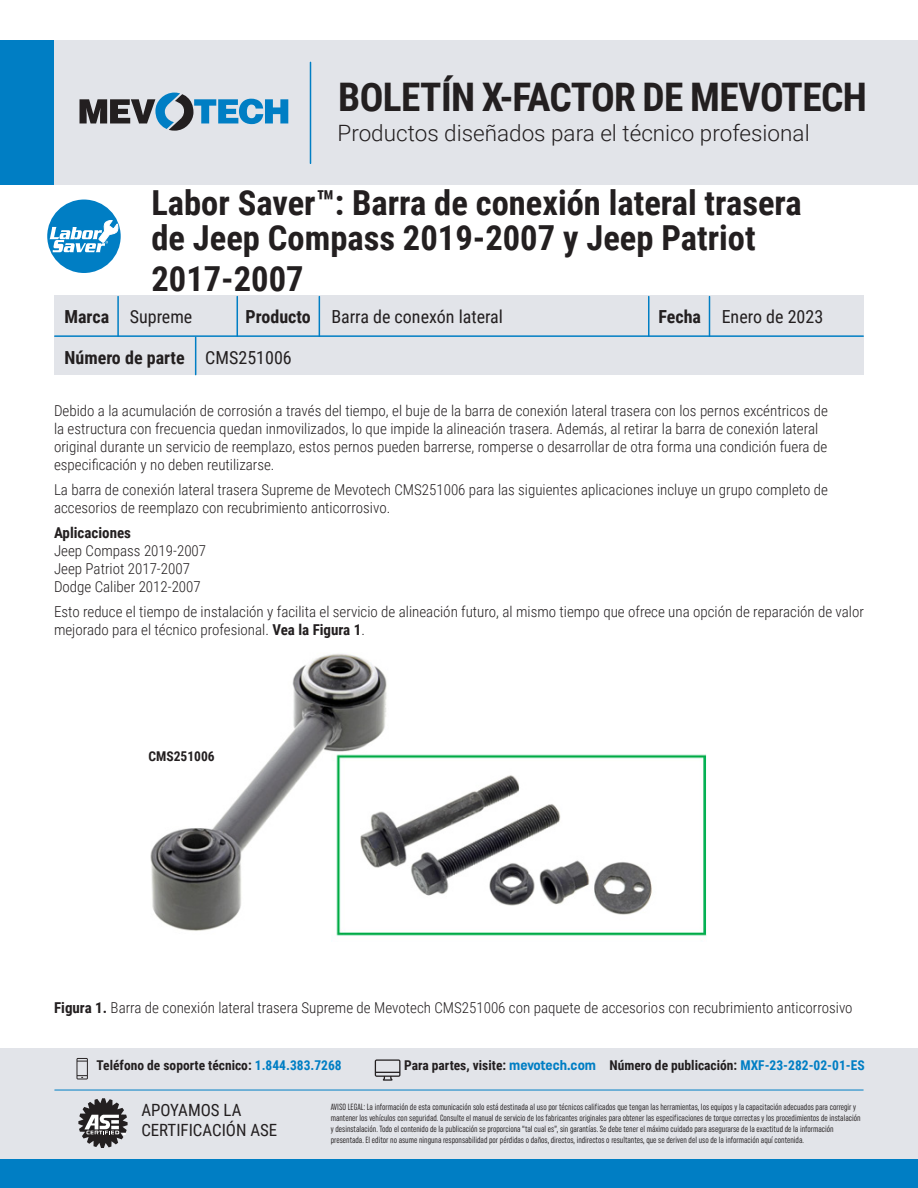
<style>
.page{position:relative;width:918px;height:1188px;background:#fff}
.page>*{position:absolute;margin:0;border:0;box-sizing:border-box;transform-origin:0 0}
.t1{font:700 39.3px "Roboto Condensed";letter-spacing:-.015em;color:#231f20}
.t2{font:700 34.5px/34.5px "Roboto Condensed";color:#231f20}
.t3{font:300 22.5px "Roboto";color:#231f20}
.t4{font:18px "Roboto Condensed";color:#231f20}
.t5{font:700 18px "Roboto Condensed";color:#231f20}
.t6{font:16.8px/20.2px "Roboto Condensed";color:#231f20}
.Basic_Body{font:300 15px/18px "Roboto Condensed";color:#231f20}
.Basic_Body-2{font:700 15px "Roboto Condensed";color:#231f20}
.Basic_Body-3{font:700 13.5px "Roboto Condensed";color:#231f20}
.t7{font:extra-condensed 9px/10.8px "Uniform";color:#231f20}
.s1{font-weight:700}
.s2{font-weight:400}
.s3{color:#007ec4}
.s4{font-family:"Uniform Condensed";font-size:14.25px;color:#007ec4}
</style>
<div class="page">
<div style="left:54px;top:296px;width:810px;height:79px;background:#e2e4e9"></div>
<hr style="left:237px;top:297px;width:1px;height:39px;background:#007ec4">
<hr style="left:648px;top:297px;width:2px;height:39px;background:#007ec4">
<hr style="left:319px;top:297px;width:1px;height:39px;background:#007ec4">
<hr style="left:709px;top:297px;width:1px;height:39px;background:#007ec4">
<hr style="left:117px;top:297px;width:2px;height:39px;background:#007ec4">
<hr style="left:55px;top:335px;width:808px;height:2px;background:#007ec4">
<hr style="left:195px;top:337px;width:1px;height:38px;background:#007ec4">
<div style="left:44px;top:40px;width:874px;height:145px;background:#e2e4e9"></div>
<div style="left:0;top:40px;width:54px;height:145px;background:#007ec4"></div>
<hr style="left:310px;top:62px;width:1px;height:101px;background:#007ec4">
<svg style="left:80px;top:93px;width:208px;height:38px"></svg>
<div style="left:47px;top:200px;width:74px;height:73px;background:#007ec4;border-radius:50%"></div>
<svg style="left:49px;top:220px;width:70px;height:32px"></svg>
<div style="left:0;top:1049px;width:918px;height:139px;background:#e2e4e9"></div>
<div style="left:0;top:1160px;width:918px;height:28px;background:#007ec4"></div>
<svg style="left:78px;top:1098px;width:50px;height:50px"></svg>
<svg style="left:76px;top:1058px;width:12px;height:21px"></svg>
<svg style="left:375px;top:1059px;width:25px;height:22px"></svg>
<hr style="left:55px;top:1090px;width:808px;height:1px;background:#007ec4">
<img style="left:150px;top:654px;width:557px;height:282px">
<p class="t1" style="left:338px;top:70px;width:530px">BOLETÍN X-FACTOR DE MEVOTECH</p>
<p class="t3" style="left:338px;top:117px;width:474px">Productos diseñados para el técnico profesional</p>
<p class="t2" style="left:151px;top:184px;width:652px">Labor Saver™: Barra de conexión lateral trasera de Jeep Compass 2019-2007 y Jeep Patriot</p>
<p class="t2" style="left:151px;top:260px;width:154px">2017-2007</p>
<p class="t4" style="left:64px;top:304px;width:129px"><span class="s1">Marca</span> Supreme</p>
<p class="t4" style="left:246px;top:304px;width:259px"><span class="s1">Producto</span> Barra de conexón lateral</p>
<p class="t4" style="left:658px;top:304px;width:166px"><span class="s1">Fecha</span> Enero de 2023</p>
<p class="t5" style="left:64px;top:345px;width:229px">Número de parte <span class="s2">CMS251006</span></p>
<p class="Basic_Body" style="left:54px;top:401px;width:775px">Debido a la acumulación de corrosión a través del tiempo, el buje de la barra de conexión lateral trasera con los pernos excéntricos de la estructura con frecuencia quedan inmovilizados, lo que impide la alineación trasera. Además, al retirar la barra de conexión lateral original durante un servicio de reemplazo, estos pernos pueden barrerse, romperse o desarrollar de otra forma una condición fuera de especificación y no deben reutilizarse.</p>
<p class="Basic_Body" style="left:54px;top:480px;width:776px">La barra de conexión lateral trasera Supreme de Mevotech CMS251006 para las siguientes aplicaciones incluye un grupo completo de accesorios de reemplazo con recubrimiento anticorrosivo.</p>
<p class="Basic_Body-2" style="left:54px;top:522px;width:79px">Aplicaciones</p>
<p class="Basic_Body" style="left:54px;top:541px;width:154px">Jeep Compass 2019-2007<br>Jeep Patriot 2017-2007<br>Dodge Caliber 2012-2007</p>
<p class="Basic_Body" style="left:54px;top:602px;width:812px">Esto reduce el tiempo de instalación y facilita el servicio de alineación futuro, al mismo tiempo que ofrece una opción de reparación de valor mejorado para el técnico profesional. <span class="s1">Vea la Figura 1</span>.</p>
<p class="Basic_Body-3" style="left:148px;top:746px;width:68px">CMS251006</p>
<p class="Basic_Body" style="left:54px;top:999px;width:800px"><span class="s1">Figura 1.</span> Barra de conexión lateral trasera Supreme de Mevotech CMS251006 con paquete de accesorios con recubrimiento anticorrosivo</p>
<p class="Basic_Body-3" style="left:97px;top:1055px;width:247px">Teléfono de soporte técnico: <span class="s3">1.844.383.7268</span></p>
<p class="Basic_Body-3" style="left:404px;top:1055px;width:462px">Para partes, visite: <span class="s4">mevotech.com</span> Número de publicación: <span class="s3">MXF-23-282-02-01-ES</span></p>
<p class="t6" style="left:141px;top:1099px;width:137px">APOYAMOS LA<br>CERTIFICACIÓN ASE</p>
<p class="t7" style="left:331px;top:1102px;width:531px">AVISO LEGAL: La información de esta comunicación solo está destinada al uso por técnicos calificados que tengan las herramientas, los equipos y la capacitación adecuados para corregir y mantener los vehículos con seguridad. Consulte el manual de servicio de los fabricantes originales para obtener las especificaciones de torque correctas y los procedimientos de instalación y desinstalación. Todo el contenido de la publicación se proporciona “tal cual es”, sin garantías. Se debe tener el máximo cuidado para asegurarse de la exactitud de la información presentada. El editor no asume ninguna responsabilidad por pérdidas o daños, directos, indirectos o resultantes, que se deriven del uso de la información aquí contenida.</p>
</div>
